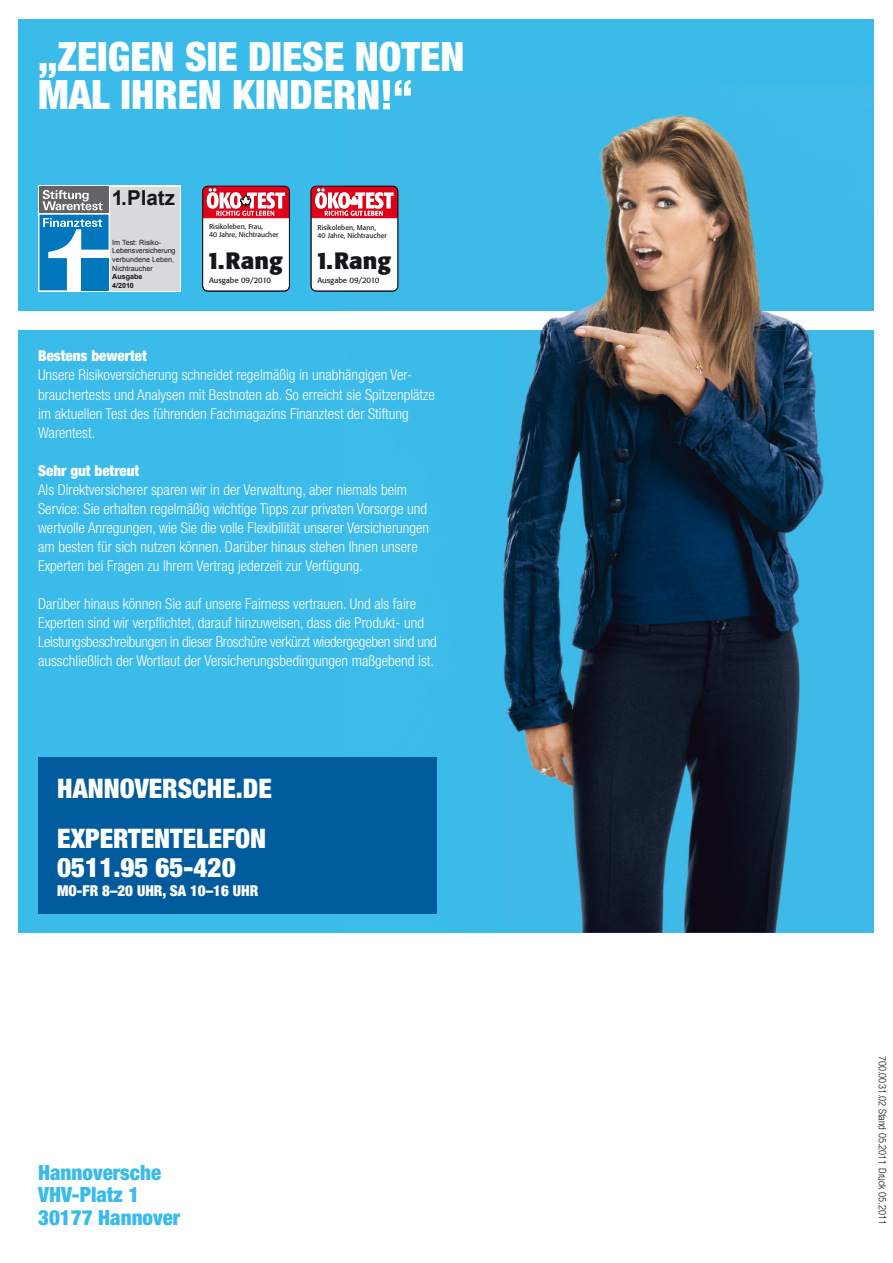
<style>
.page{position:relative;width:893px;height:1263px;background:#fff}
.page>*{position:absolute;margin:0;border:0;box-sizing:border-box;transform-origin:0 0}
.t1{font:900 condensed 40.5px/38.2px "Helvetica Neue";color:#fff}
.t2{font:900 condensed 27px/50.7px "Helvetica Neue";color:#fff}
.t3{font:700 23.55px "Formata";color:#19161b}
.t4{font:900 condensed 21px/22.5px "Helvetica Neue";color:#3abbe9}
.t5{font:700 20.55px "Arial";color:#19161b}
.t6{font:300 condensed 15px/19px "Helvetica Neue";color:#fff}
.t7{font:900 condensed 15px "Helvetica Neue";color:#fff}
.t8{font:300 condensed 10.5px "Helvetica Neue";color:#19161b}
.t9{font:7.8px "Formata";color:#19161b}
.t10{font:7.2px/8.6px "Arial";color:#19161b}
.t11{font:700 7.2px/8.6px "Arial";color:#19161b}
.t12{font:6.9px/8.2px "Formata";color:#19161b}
</style>
<div class="page">
<div style="left:19px;top:19px;width:855px;height:292px;background:#3abbe9"></div>
<div style="left:19px;top:330px;width:855px;height:603px;background:#3abbe9"></div>
<svg style="left:38px;top:185px;width:143px;height:107px"></svg>
<div style="left:110px;top:187px;width:69px;height:103px;background:#d8dadb"></div>
<div style="left:39px;top:187px;width:70px;height:26px;background:#646466"></div>
<svg style="left:39px;top:190px;width:70px;height:100px;background:#5899c0"></svg>
<div style="left:203px;top:186px;width:86px;height:105px;background:#fff;border-radius:5px"></div>
<div style="left:202px;top:186px;width:88px;height:105px;border:1px solid #19161b;border-radius:5px"></div>
<svg style="left:202px;top:185px;width:88px;height:34px"></svg>
<img style="left:542px;top:311px;width:263px;height:19px">
<img style="left:343px;top:109px;width:418px;height:202px">
<img style="left:503px;top:330px;width:321px;height:603px">
<svg style="left:310px;top:186px;width:88px;height:106px;background:#ecc0c6"></svg>
<img style="left:343px;top:252px;width:48px;height:23px">
<img style="left:343px;top:85px;width:68px;height:24px">
<div style="left:38px;top:757px;width:399px;height:157px;background:#005b9c"></div>
<h1 class="t1" style="left:38px;top:41px;width:428px">„ZEIGEN SIE DIESE NOTEN<br>MAL IHREN KINDERN!“</h1>
<h3 class="t5" style="left:112px;top:187px;width:65px">1.Platz</h3>
<p class="t10" style="left:112px;top:238px;width:65px">Im Test: Risiko-<br>Lebensversicherung verbundene Leben,<br>Nichtraucher</p>
<p class="t11" style="left:112px;top:272px;width:32px">Ausgabe<br>4/2010</p>
<p class="t12" style="left:209px;top:223px;width:71px">Risikoleben, Frau,<br>40 Jahre, Nichtraucher</p>
<p class="t9" style="left:209px;top:277px;width:63px">Ausgabe 09/2010</p>
<h3 class="t3" style="left:207px;top:250px;width:77px">1.Rang</h3>
<p class="t12" style="left:317px;top:224px;width:71px">Risikoleben, Mann,<br>40 Jahre, Nichtraucher</p>
<p class="t9" style="left:317px;top:277px;width:63px">Ausgabe 09/2010</p>
<h3 class="t3" style="left:315px;top:250px;width:77px">1.Rang</h3>
<p class="t7" style="left:38px;top:351px;width:110px">Bestens bewertet</p>
<p class="t6" style="left:38px;top:367px;width:398px">Unsere Risikoversicherung schneidet regelmäßig in unabhängigen Ver&shy;brauchertests und Analysen mit Bestnoten ab. So erreicht sie Spitzenplätze im aktuellen Test des führenden Fachmagazins Finanztest der Stiftung Warentest.</p>
<p class="t7" style="left:38px;top:465px;width:103px">Sehr gut betreut</p>
<p class="t6" style="left:38px;top:481px;width:392px">Als Direktversicherer sparen wir in der Verwaltung, aber niemals beim Service: Sie erhalten regelmäßig wichtige Tipps zur privaten Vorsorge und wertvolle Anregungen, wie Sie die volle Flexibilität unserer Versicherungen am besten für sich nutzen können. Darüber hinaus stehen Ihnen unsere Experten bei Fragen zu Ihrem Vertrag jederzeit zur Verfügung.</p>
<p class="t6" style="left:38px;top:595px;width:400px">Darüber hinaus können Sie auf unsere Fairness vertrauen. Und als faire Experten sind wir verpflichtet, darauf hinzuweisen, dass die Produkt- und Leistungsbeschreibungen in dieser Broschüre verkürzt wiedergegeben sind und ausschließlich der Wortlaut der Versicherungsbedingungen maßgebend ist.</p>
<h2 class="t2" style="left:57px;top:765px;width:216px">HANNOVERSCHE.DE<br>EXPERTENTELEFON</h2>
<h2 class="t2" style="left:57px;top:845px;width:180px">0511.95 65-420</h2>
<p class="t7" style="left:57px;top:886px;width:203px">MO-FR 8–20 UHR, SA 10–16 UHR</p>
<h3 class="t4" style="left:38px;top:1163px;width:144px">Hannoversche<br>VHV-Platz 1<br>30177 Hannover</h3>
<p class="t8" style="left:886px;top:1056px;width:171px;rotate:90deg">700.0031.02 Stand 05.2011 Druck 05.2011</p>
</div>
